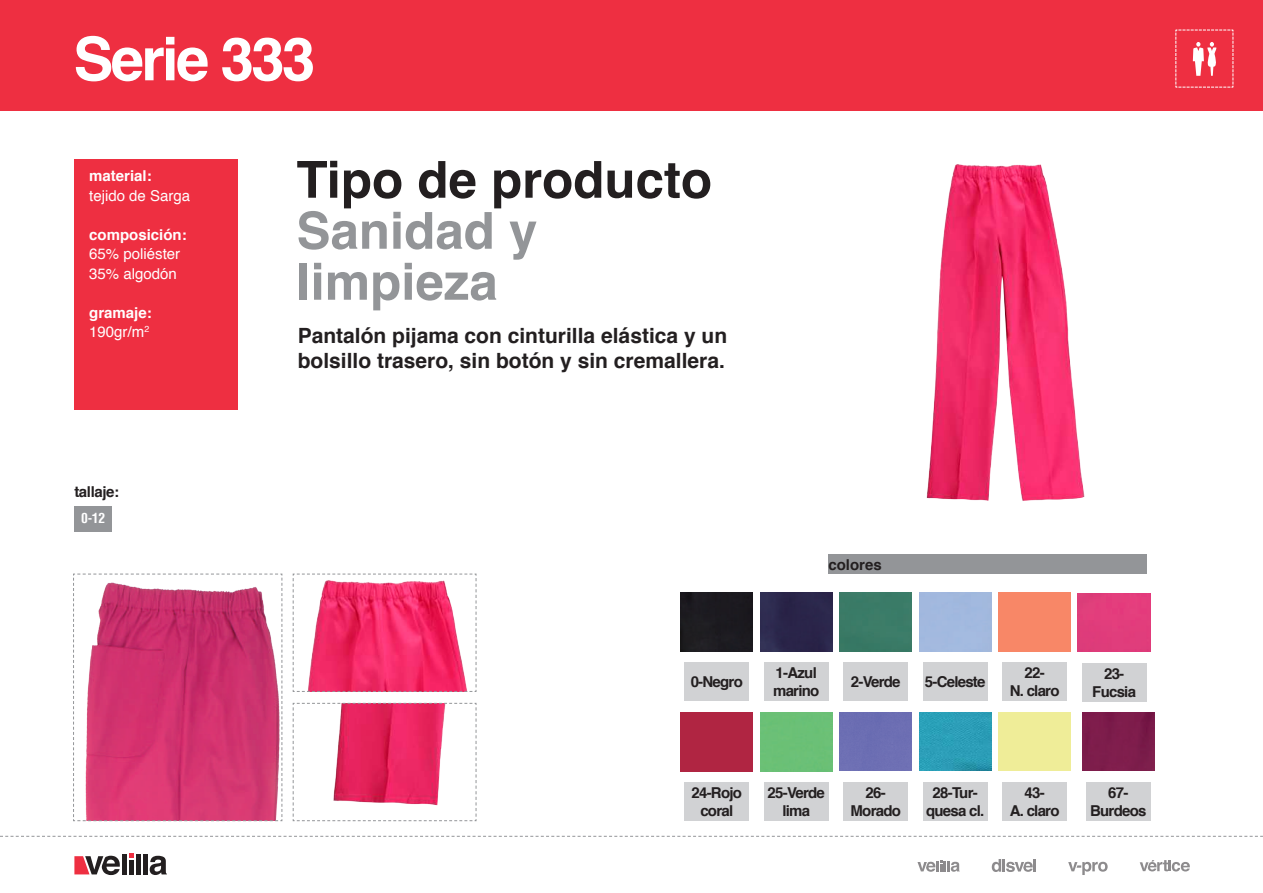
<style>
.page{position:relative;width:1263px;height:893px;background:#fff}
.page>*{position:absolute;margin:0;border:0;box-sizing:border-box;transform-origin:0 0}
.t1{font:700 60px "Helvetica";letter-spacing:-.045em;color:#fff}
.t2{font:700 51px/51px "Helvetica";color:#939598}
.t3{font:700 51px "Helvetica";color:#231f20}
.t4{font:700 21px/25.2px "Helvetica";color:#231f20}
.t5{font:700 15px/18px "Helvetica";letter-spacing:-.05em;color:#231f20;text-align:center}
.t6{font:700 15px/19.5px "Helvetica";color:#fff}
.t7{font:15px/19.5px "Helvetica";color:#fff}
.t8{font:700 15px "Helvetica";letter-spacing:-.025em;color:#231f20}
.t9{font:700 15px "Helvetica";color:#231f20}
.t10{font:700 condensed 13.65px "Helvetica LT";color:#fff}
.s1{font-weight:400}
</style>
<div class="page">
<div style="left:0;top:0;width:1263px;height:111px;background:#ee2f41"></div>
<div style="left:74px;top:159px;width:164px;height:251px;background:#ee2f41"></div>
<svg style="left:1175px;top:30px;width:59px;height:58px"></svg>
<svg style="left:917px;top:861px;width:43px;height:11px"></svg>
<svg style="left:1068px;top:862px;width:40px;height:13px"></svg>
<svg style="left:992px;top:859px;width:44px;height:13px"></svg>
<svg style="left:1140px;top:860px;width:50px;height:11px"></svg>
<div style="left:122px;top:854px;width:5px;height:20px;background:#231f20"></div>
<div style="left:136px;top:854px;width:5px;height:20px;background:#231f20"></div>
<hr style="left:143px;top:854px;width:4px;height:20px;background:#231f20">
<svg style="left:150px;top:856px;width:17px;height:19px"></svg>
<svg style="left:129px;top:854px;width:5px;height:4px"></svg>
<div style="left:129px;top:860px;width:5px;height:14px;background:#231f20"></div>
<svg style="left:74px;top:856px;width:46px;height:19px"></svg>
<svg style="left:0;top:836px;width:1263px;height:1px"></svg>
<svg style="left:293px;top:703px;width:184px;height:118px"></svg>
<svg style="left:293px;top:574px;width:184px;height:118px"></svg>
<svg style="left:73px;top:574px;width:209px;height:247px"></svg>
<div style="left:828px;top:555px;width:319px;height:19px;background:#939598"></div>
<img style="left:926px;top:164px;width:159px;height:337px">
<div style="left:74px;top:506px;width:38px;height:25px;background:#939598"></div>
<div style="left:839px;top:593px;width:73px;height:59px;background:#3a7b67"></div>
<div style="left:680px;top:593px;width:73px;height:59px;background:#1c1a20"></div>
<img style="left:760px;top:593px;width:72px;height:59px">
<div style="left:685px;top:662px;width:64px;height:39px;background:#d1d2d4"></div>
<div style="left:844px;top:662px;width:64px;height:39px;background:#d1d2d4"></div>
<div style="left:764px;top:662px;width:64px;height:39px;background:#d1d2d4"></div>
<div style="left:923px;top:662px;width:64px;height:39px;background:#d1d2d4"></div>
<div style="left:998px;top:593px;width:73px;height:59px;background:#f88767"></div>
<div style="left:680px;top:712px;width:73px;height:59px;background:#b02542"></div>
<div style="left:1078px;top:593px;width:72px;height:59px;background:#e13d7c"></div>
<div style="left:760px;top:712px;width:72px;height:59px;background:#6bc076"></div>
<div style="left:685px;top:782px;width:64px;height:39px;background:#d1d2d4"></div>
<div style="left:1002px;top:662px;width:65px;height:39px;background:#d1d2d4"></div>
<div style="left:764px;top:782px;width:64px;height:39px;background:#d1d2d4"></div>
<div style="left:1082px;top:663px;width:64px;height:38px;background:#d1d2d4"></div>
<div style="left:839px;top:712px;width:73px;height:59px;background:#6c6eb3"></div>
<div style="left:844px;top:782px;width:64px;height:38px;background:#d1d2d4"></div>
<img style="left:919px;top:712px;width:72px;height:59px">
<div style="left:923px;top:782px;width:64px;height:38px;background:#d1d2d4"></div>
<div style="left:1002px;top:782px;width:65px;height:38px;background:#d1d2d4"></div>
<div style="left:1082px;top:712px;width:72px;height:59px;background:#7d1d4b"></div>
<div style="left:1086px;top:782px;width:64px;height:38px;background:#d1d2d4"></div>
<h1 class="t1" style="left:73px;top:11px;width:243px">Serie 333</h1>
<p class="t6" style="left:89px;top:166px;width:64px">material:</p>
<p class="t7" style="left:89px;top:186px;width:102px">tejido de Sarga</p>
<p class="t6" style="left:89px;top:225px;width:99px">composición:</p>
<p class="t7" style="left:89px;top:245px;width:92px">65% poliéster<br>35% algodón</p>
<p class="t6" style="left:89px;top:303px;width:64px">gramaje:<br><span class="s1">190gr/m</span><sup>2</sup></p>
<p class="t8" style="left:74px;top:480px;width:46px">tallaje:</p>
<p class="t10" style="left:81px;top:510px;width:25px">0-12</p>
<h2 class="t3" style="left:296px;top:139px;width:417px">Tipo de producto</h2>
<h2 class="t2" style="left:296px;top:206px;width:242px">Sanidad y limpieza</h2>
<h3 class="t4" style="left:298px;top:323px;width:431px">Pantalón pijama con cinturilla elástica y un bolsillo trasero, sin botón y sin cremallera.</h3>
<p class="t9" style="left:828px;top:553px;width:55px">colores</p>
<p class="t5" style="left:773px;top:664px;width:48px;text-align:left">1-Azul marino</p>
<p class="t5" style="left:925px;top:673px;width:62px">5-Celeste</p>
<p class="t5" style="left:691px;top:673px;width:54px">0-Negro</p>
<p class="t5" style="left:851px;top:673px;width:51px">2-Verde</p>
<p class="t5" style="left:1010px;top:664px;width:51px">22-<br>N. claro</p>
<p class="t5" style="left:1092px;top:665px;width:45px">23-<br>Fucsia</p>
<p class="t5" style="left:691px;top:784px;width:52px">24-Rojo coral</p>
<p class="t5" style="left:767px;top:784px;width:59px">25-Verde lima</p>
<p class="t5" style="left:850px;top:784px;width:52px">26-<br>Morado</p>
<p class="t5" style="left:926px;top:784px;width:60px">28-Tur&shy;quesa cl.</p>
<p class="t5" style="left:1010px;top:784px;width:51px">43-<br>A. claro</p>
<p class="t5" style="left:1090px;top:784px;width:58px">67-<br>Burdeos</p>
</div>
